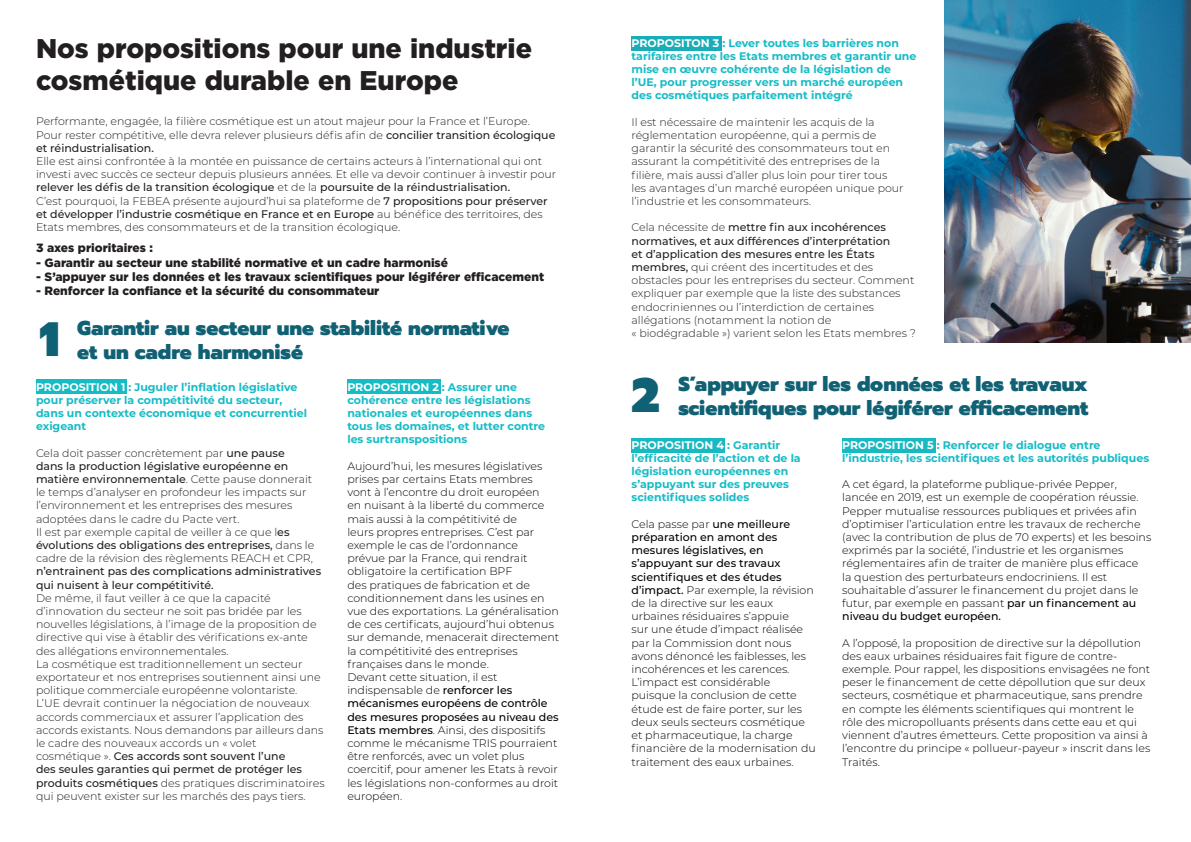
<style>
.page{position:relative;width:1191px;height:842px;background:#fff}
.page>*{position:absolute;margin:0;border:0;box-sizing:border-box;transform-origin:0 0}
.t1{font:900 48px "Prompt";color:#116174}
.t2{font:900 27px "Gotham";color:#231f20}
.t3{font:900 20px "Prompt";color:#116174}
.t4{font:900 12px "Gotham";color:#231f20}
.t5{font:300 11px/13.2px "Montserrat";color:#040003}
.t6{font:300 11px/13.2px "Montserrat";color:#231f20}
.t7{font:700 11px/13.2px "Montserrat";color:#14bcc6}
.t8{font:500 11px/13.2px "Montserrat";color:#231f20}
.s1{font-weight:500}
.s2{color:#fff}
.s3{font-weight:300}
</style>
<div class="page">
<div style="left:842px;top:438px;width:93px;height:14px;background:#19b9c2"></div>
<div style="left:631px;top:438px;width:94px;height:14px;background:#19b9c2"></div>
<div style="left:631px;top:36px;width:91px;height:14px;background:#1aadb7"></div>
<div style="left:347px;top:380px;width:94px;height:14px;background:#14bcc6"></div>
<div style="left:36px;top:380px;width:91px;height:14px;background:#14bcc6"></div>
<img style="left:944px;top:0;width:247px;height:342px">
<p class="t2" style="left:36px;top:29px;width:497px">Nos propositions pour une industrie</p>
<p class="t2" style="left:36px;top:62px;width:424px">cosmétique durable en Europe</p>
<p class="t6" style="left:36px;top:115px;width:495px">Performante, engagée, la filière cosmétique est un atout majeur pour la France et l’Europe.</p>
<p class="t6" style="left:36px;top:128px;width:521px">Pour rester compétitive, elle devra relever plusieurs défis afin de <span class="s1">concilier transition écologique et réindustrialisation.</span></p>
<p class="t6" style="left:36px;top:154px;width:522px">Elle est ainsi confrontée à la montée en puissance de certains acteurs à l’international qui ont investi avec succès ce secteur depuis plusieurs années. Et elle va devoir continuer à investir pour <span class="s1">relever les défis de la transition écologique</span> et de la <span class="s1">poursuite de la réindustrialisation.</span></p>
<p class="t6" style="left:36px;top:194px;width:513px">C’est pourquoi, la FEBEA présente aujourd’hui sa plateforme de <span class="s1">7 propositions pour préserver et développer l’industrie cosmétique en France et en Europe</span> au bénéfice des territoires, des<br>Etats membres, des consommateurs et de la transition écologique.</p>
<p class="t4" style="left:36px;top:240px;width:118px">3 axes prioritaires :</p>
<p class="t4" style="left:36px;top:254px;width:413px">- Garantir au secteur une stabilité normative et un cadre harmonisé</p>
<p class="t4" style="left:36px;top:269px;width:510px">- S’appuyer sur les données et les travaux scientifiques pour légiférer efficacement</p>
<p class="t4" style="left:36px;top:283px;width:345px">- Renforcer la confiance et la sécurité du consommateur</p>
<p class="t1" style="left:40px;top:302px;width:22px">1</p>
<p class="t3" style="left:77px;top:312px;width:434px">Garantir au secteur une stabilité normative</p>
<p class="t3" style="left:77px;top:336px;width:227px">et un cadre harmonisé</p>
<p class="t7" style="left:36px;top:379px;width:272px"><span class="s2">PROPOSITION 1</span> : Juguler l’inflation législative pour préserver la compétitivité du secteur, dans un contexte économique et concurrentiel exigeant</p>
<p class="t6" style="left:36px;top:446px;width:278px">Cela doit passer concrètement par <span class="s1">une pause dans la production législative européenne en matière environnementale</span>. Cette pause donnerait le temps d’analyser en profondeur les impacts sur l’environnement et les entreprises des mesures adoptées dans le cadre du Pacte vert.</p>
<p class="t8" style="left:36px;top:525px;width:287px"><span class="s3">Il est par exemple capital de veiller à ce que l</span>es évolutions des obligations des entreprises, <span class="s3">dans le cadre de la révision des règlements REACH et CPR, </span>n’entrainent pas des complications administratives qui nuisent à leur compétitivité.</p>
<p class="t6" style="left:36px;top:591px;width:282px">De même, il faut veiller à ce que la capacité d’innovation du secteur ne soit pas bridée par les nouvelles législations, à l’image de la proposition de directive qui vise à établir des vérifications ex-ante des allégations environnementales.</p>
<p class="t6" style="left:36px;top:657px;width:289px">La cosmétique est traditionnellement un secteur exportateur et nos entreprises soutiennent ainsi une politique commerciale européenne volontariste.<br>L’UE devrait continuer la négociation de nouveaux accords commerciaux et assurer l’application des accords existants. Nous demandons par ailleurs dans le cadre des nouveaux accords un « volet</p>
<p class="t8" style="left:36px;top:749px;width:290px"><span class="s3">cosmétique ».</span> Ces accords sont souvent l’une<br>des seules garanties qui permet de protéger les produits cosmétiques <span class="s3">des pratiques discriminatoires qui peuvent exister sur les marchés des pays tiers.</span></p>
<p class="t7" style="left:347px;top:379px;width:199px"><span class="s2">PROPOSITION 2</span> : Assurer une cohérence entre les législations nationales et européennes dans tous les domaines, et lutter contre les surtranspositions</p>
<p class="t5" style="left:347px;top:459px;width:213px">Aujourd’hui, les mesures législatives prises par certains Etats membres vont à l’encontre du droit européen<br>en nuisant à la liberté du commerce mais aussi à la compétitivité de<br>leurs propres entreprises. C’est par exemple le cas de l’ordonnance<br>prévue par la France, qui rendrait obligatoire la certification BPF<br>des pratiques de fabrication et de conditionnement dans les usines en vue des exportations. La généralisation de ces certificats, aujourd’hui obtenus sur demande, menacerait directement la compétitivité des entreprises françaises dans le monde.</p>
<p class="t5" style="left:347px;top:670px;width:213px">Devant cette situation, il est indispensable de <span class="s1">renforcer les mécanismes européens de contrôle des mesures proposées au niveau des Etats membres</span>. Ainsi, des dispositifs comme le mécanisme TRIS pourraient être renforcés, avec un volet plus coercitif, pour amener les Etats à revoir les législations non-conformes au droit européen.</p>
<p class="t7" style="left:631px;top:36px;width:286px"><span class="s2">PROPOSITON 3</span> : Lever toutes les barrières non tarifaires entre les Etats membres et garantir une mise en œuvre cohérente de la législation de l’UE, pour progresser vers un marché européen des cosmétiques parfaitement intégré</p>
<p class="t6" style="left:631px;top:115px;width:274px">Il est nécessaire de maintenir les acquis de la réglementation européenne, qui a permis de garantir la sécurité des consommateurs tout en assurant la compétitivité des entreprises de la filière, mais aussi d’aller plus loin pour tirer tous les avantages d’un marché européen unique pour l’industrie et les consommateurs.</p>
<p class="t6" style="left:631px;top:221px;width:284px">Cela nécessite de <span class="s1">mettre fin aux incohérences normatives, et aux différences d’interprétation<br>et d’application des mesures entre les États membres,</span> qui créent des incertitudes et des obstacles pour les entreprises du secteur. Comment expliquer par exemple que la liste des substances endocriniennes ou l’interdiction de certaines allégations (notamment la notion de</p>
<p class="t6" style="left:631px;top:326px;width:286px">« biodégradable ») varient selon les Etats membres ?</p>
<p class="t1" style="left:631px;top:358px;width:30px">2</p>
<p class="t3" style="left:678px;top:368px;width:411px">S’appuyer sur les données et les travaux</p>
<p class="t3" style="left:678px;top:392px;width:411px">scientifiques pour légiférer efficacement</p>
<p class="t7" style="left:842px;top:438px;width:308px"><span class="s2">PROPOSITION 5</span> : Renforcer le dialogue entre l’industrie, les scientifiques et les autorités publiques</p>
<p class="t5" style="left:842px;top:477px;width:310px">A cet égard, la plateforme publique-privée Pepper, lancée en 2019, est un exemple de coopération réussie.<br>Pepper mutualise ressources publiques et privées afin d’optimiser l’articulation entre les travaux de recherche (avec la contribution de plus de 70 experts) et les besoins exprimés par la société, l’industrie et les organismes réglementaires afin de traiter de manière plus efficace<br>la question des perturbateurs endocriniens. Il est souhaitable d’assurer le financement du projet dans le futur, par exemple en passant <span class="s1">par un financement au niveau du budget européen.</span></p>
<p class="t5" style="left:842px;top:636px;width:309px">A l’opposé, la proposition de directive sur la dépollution des eaux urbaines résiduaires fait figure de contre&shy;exemple. Pour rappel, les dispositions envisagées ne font peser le financement de cette dépollution que sur deux secteurs, cosmétique et pharmaceutique, sans prendre en compte les éléments scientifiques qui montrent le rôle des micropolluants présents dans cette eau et qui viennent d’autres émetteurs. Cette proposition va ainsi à l’encontre du principe « pollueur-payeur » inscrit dans les Traités.</p>
<p class="t7" style="left:631px;top:438px;width:171px"><span class="s2">PROPOSITION 4</span> : Garantir l’efficacité de l’action et de la législation européennes en s’appuyant sur des preuves scientifiques solides</p>
<p class="t5" style="left:631px;top:517px;width:186px">Cela passe par <span class="s1">une meilleure préparation en amont des mesures législatives, en s’appuyant sur des travaux scientifiques et des études d’impact.</span> Par exemple, la révision de la directive sur les eaux urbaines résiduaires s’appuie<br>sur une étude d’impact réalisée par la Commission dont nous avons dénoncé les faiblesses, les incohérences et les carences.<br>L’impact est considérable puisque la conclusion de cette étude est de faire porter, sur les deux seuls secteurs cosmétique et pharmaceutique, la charge financière de la modernisation du traitement des eaux urbaines.</p>
</div>
